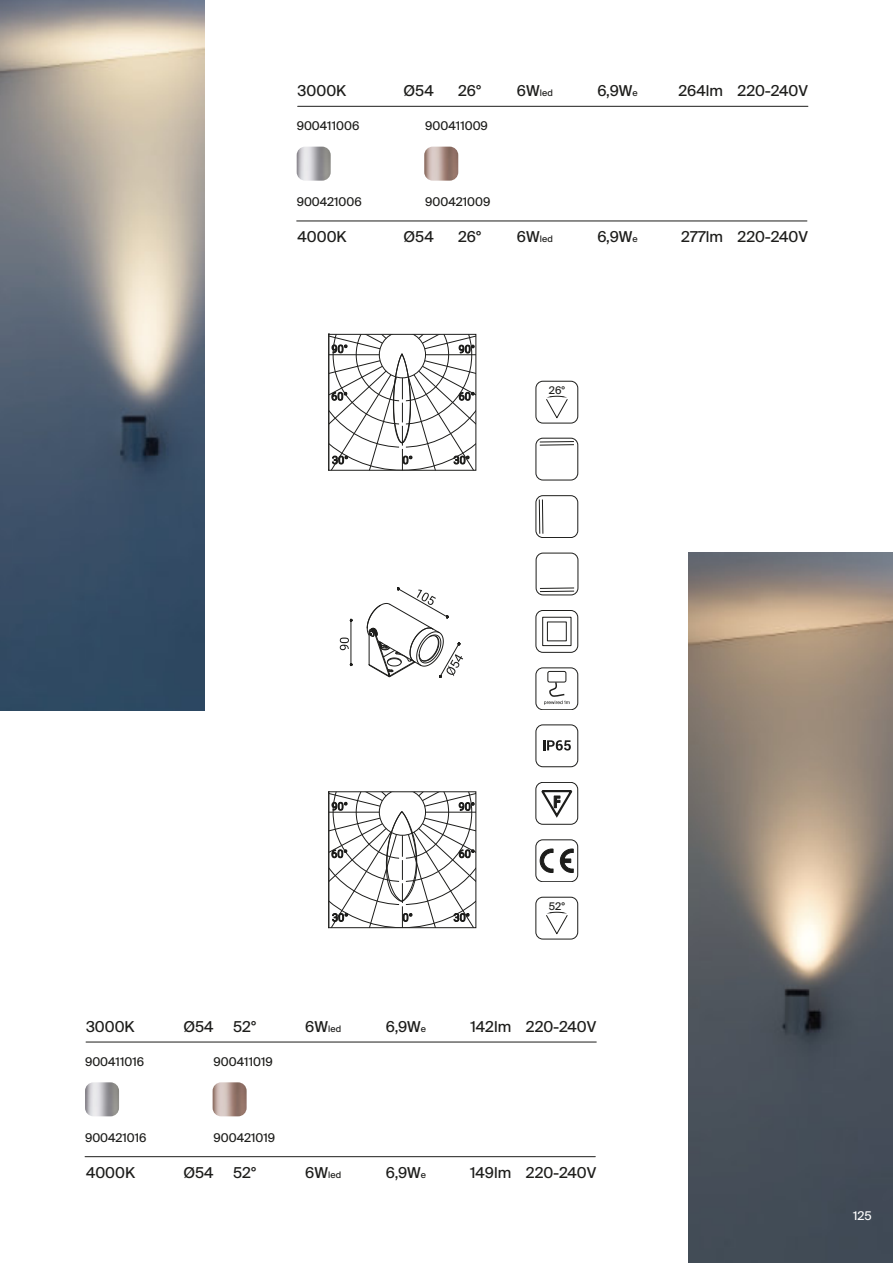
<style>
.page{position:relative;width:893px;height:1263px;background:#fff}
.page>*{position:absolute;margin:0;border:0;box-sizing:border-box;transform-origin:0 0}
.t1{font:15px "Suisse Intl";color:#1d1d1b}
.t2{font:12px "Suisse Intl";color:#1d1d1b}
.t3{font:12px "Suisse Intl";color:#fff}
.t4{font:10.5px "Suisse Intl";color:#1d1d1b}
.t5{font:9px "Suisse Intl";letter-spacing:.005em;color:#1d1d1b}
.s1{font-size:9px}
.s2{font-size:15px}
</style>
<div class="page">
<hr style="left:298px;top:106px;width:510px;height:1px;background:#1d1d1b">
<hr style="left:297px;top:221px;width:510px;height:1px;background:#1d1d1b">
<img style="left:297px;top:147px;width:34px;height:34px;border-radius:9px">
<img style="left:424px;top:147px;width:34px;height:34px;border-radius:9px">
<hr style="left:351px;top:620px;width:1px;height:45px;background:#1d1d1b">
<svg style="left:340px;top:637px;width:9px;height:13px"></svg>
<svg style="left:367px;top:587px;width:96px;height:91px"></svg>
<svg style="left:329px;top:334px;width:147px;height:136px"></svg>
<hr style="left:329px;top:791px;width:1px;height:137px;background:#1d1d1b">
<svg style="left:329px;top:792px;width:147px;height:136px"></svg>
<div style="left:536px;top:438px;width:42px;height:42px;border:1px solid #1d1d1b;border-radius:7px"></div>
<svg style="left:539px;top:441px;width:35px;height:5px"></svg>
<div style="left:536px;top:495px;width:42px;height:43px;border:1px solid #1d1d1b;border-radius:7px"></div>
<svg style="left:539px;top:499px;width:5px;height:35px"></svg>
<svg style="left:536px;top:381px;width:42px;height:42px"></svg>
<div style="left:536px;top:553px;width:42px;height:42px;border:1px solid #1d1d1b;border-radius:7px"></div>
<svg style="left:540px;top:587px;width:35px;height:5px"></svg>
<div style="left:536px;top:610px;width:42px;height:42px;border:1px solid #1d1d1b;border-radius:7px"></div>
<div style="left:542px;top:617px;width:29px;height:29px;border:1px solid #1d1d1b"></div>
<div style="left:547px;top:621px;width:20px;height:20px;border:1px solid #1d1d1b"></div>
<div style="left:536px;top:782px;width:42px;height:42px;border:1px solid #1d1d1b;border-radius:7px"></div>
<svg style="left:541px;top:790px;width:32px;height:28px"></svg>
<div style="left:536px;top:839px;width:42px;height:43px;border:1px solid #1d1d1b;border-radius:7px"></div>
<svg style="left:540px;top:848px;width:14px;height:25px"></svg>
<svg style="left:560px;top:848px;width:14px;height:25px"></svg>
<div style="left:536px;top:725px;width:42px;height:42px;border:1px solid #1d1d1b;border-radius:7px"></div>
<svg style="left:543px;top:740px;width:28px;height:10px"></svg>
<svg style="left:536px;top:897px;width:42px;height:42px"></svg>
<div style="left:536px;top:668px;width:42px;height:42px;border:1px solid #1d1d1b;border-radius:7px"></div>
<div style="left:548px;top:671px;width:18px;height:11px;border:1px solid #1d1d1b;border-radius:2px"></div>
<svg style="left:544px;top:680px;width:26px;height:25px"></svg>
<hr style="left:86px;top:1042px;width:510px;height:1px;background:#1d1d1b">
<hr style="left:85px;top:1156px;width:510px;height:1px;background:#1d1d1b">
<img style="left:85px;top:1082px;width:34px;height:34px;border-radius:9px">
<img style="left:213px;top:1082px;width:34px;height:34px;border-radius:9px">
<img style="left:0;top:0;width:204px;height:710px">
<img style="left:689px;top:553px;width:204px;height:710px">
<p class="t1" style="left:298px;top:84px;width:50px">3000K</p>
<p class="t1" style="left:597px;top:84px;width:42px">6,9W<span class="s1">e</span></p>
<p class="t1" style="left:404px;top:84px;width:32px">Ø54</p>
<p class="t1" style="left:458px;top:84px;width:25px">26°</p>
<p class="t5" style="left:517px;top:89px;width:37px"><span class="s2">6W</span>led</p>
<p class="t2" style="left:297px;top:121px;width:64px">900411006</p>
<p class="t2" style="left:425px;top:121px;width:64px">900411009</p>
<p class="t2" style="left:297px;top:197px;width:67px">900421006</p>
<p class="t2" style="left:425px;top:197px;width:67px">900421009</p>
<p class="t1" style="left:678px;top:84px;width:131px">264lm 220-240V</p>
<p class="t1" style="left:298px;top:231px;width:51px">4000K</p>
<p class="t1" style="left:597px;top:231px;width:42px">6,9W<span class="s1">e</span></p>
<p class="t1" style="left:681px;top:231px;width:128px">277lm 220-240V</p>
<p class="t1" style="left:404px;top:231px;width:32px">Ø54</p>
<p class="t1" style="left:458px;top:231px;width:25px">26°</p>
<p class="t5" style="left:517px;top:235px;width:37px"><span class="s2">6W</span>led</p>
<p class="t4" style="left:549px;top:385px;width:18px">26°</p>
<p class="t1" style="left:86px;top:1020px;width:50px">3000K</p>
<p class="t1" style="left:386px;top:1020px;width:42px">6,9W<span class="s1">e</span></p>
<p class="t1" style="left:183px;top:1020px;width:32px">Ø54</p>
<p class="t1" style="left:233px;top:1020px;width:24px">52°</p>
<p class="t5" style="left:305px;top:1025px;width:37px"><span class="s2">6W</span>led</p>
<p class="t2" style="left:85px;top:1056px;width:61px">900411016</p>
<p class="t2" style="left:214px;top:1056px;width:61px">900411019</p>
<p class="t2" style="left:85px;top:1133px;width:63px">900421016</p>
<p class="t2" style="left:214px;top:1133px;width:63px">900421019</p>
<p class="t4" style="left:549px;top:902px;width:18px">52°</p>
<p class="t1" style="left:471px;top:1020px;width:127px">142lm 220-240V</p>
<p class="t1" style="left:86px;top:1166px;width:51px">4000K</p>
<p class="t1" style="left:386px;top:1166px;width:42px">6,9W<span class="s1">e</span></p>
<p class="t1" style="left:470px;top:1166px;width:128px">149lm 220-240V</p>
<p class="t1" style="left:183px;top:1166px;width:32px">Ø54</p>
<p class="t1" style="left:233px;top:1166px;width:24px">52°</p>
<p class="t5" style="left:305px;top:1171px;width:37px"><span class="s2">6W</span>led</p>
<p class="t3" style="left:853px;top:1211px;width:20px">125</p>
</div>
